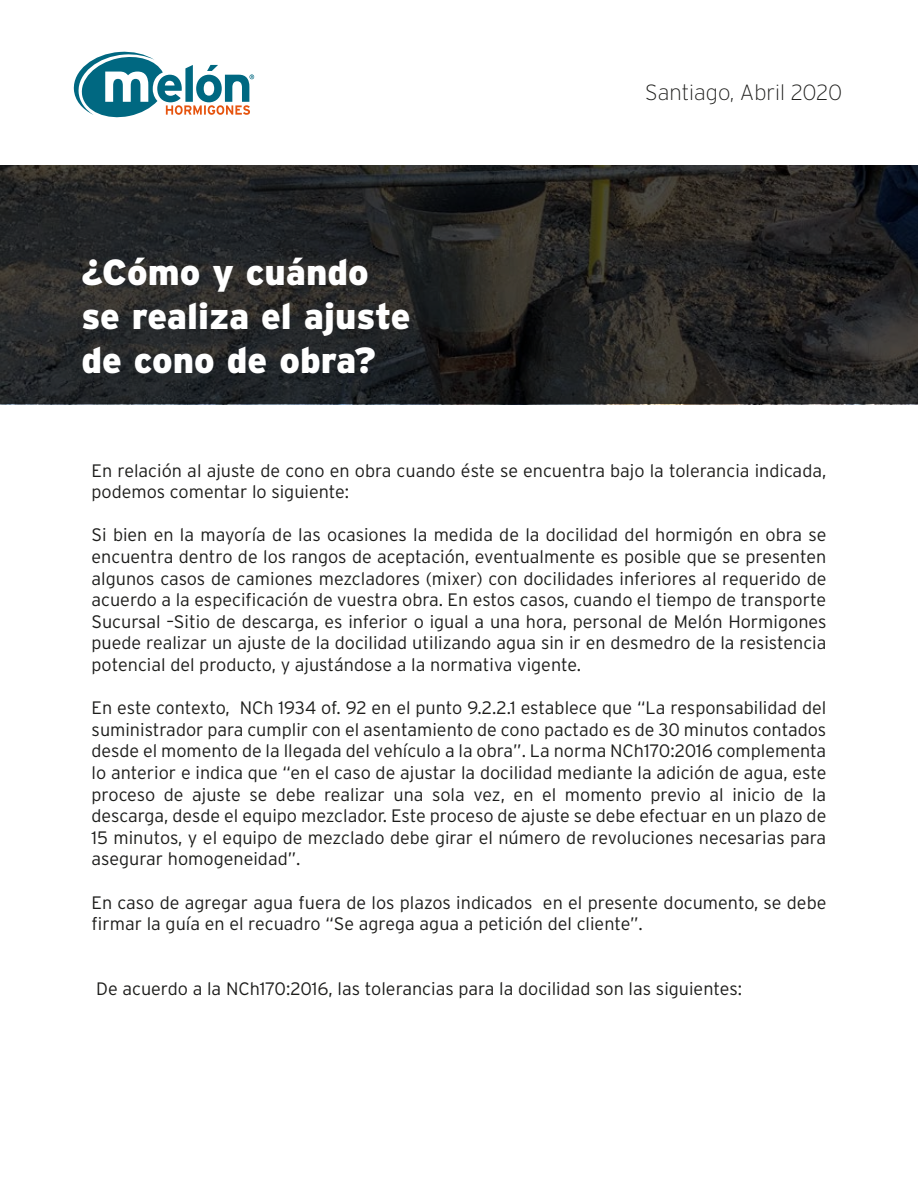
<style>
.page{position:relative;width:918px;height:1188px;background:#fff}
.page>*{position:absolute;margin:0;border:0;box-sizing:border-box;transform-origin:0 0}
.t1{font:900 36.3px/44.2px "Interstate";color:#fff}
.t2{font:200 21.9px "Interstate";color:#1d1d1b}
.t3{font:300 18px/21.6px "Interstate";color:#1d1d1b}
</style>
<div class="page">
<svg style="left:0;top:165px;width:918px;height:239px;background:#252524"></svg>
<svg style="left:73px;top:51px;width:181px;height:67px"></svg>
<h1 class="t1" style="left:81px;top:249px;width:331px">¿Cómo y cuándo se realiza el ajuste de cono de obra?</h1>
<p class="t2" style="left:645px;top:81px;width:198px">Santiago, Abril 2020</p>
<p class="t3" style="left:92px;top:459px;width:736px">En relación al ajuste de cono en obra cuando éste se encuentra bajo la tolerancia indicada, podemos comentar lo siguiente:</p>
<p class="t3" style="left:92px;top:524px;width:736px;text-align:justify">Si bien en la mayoría de las ocasiones la medida de la docilidad del hormigón en obra se encuentra dentro de los rangos de aceptación, eventualmente es posible que se presenten algunos casos de camiones mezcladores (mixer) con docilidades inferiores al requerido de acuerdo a la especificación de vuestra obra. En estos casos, cuando el tiempo de transporte Sucursal –Sitio de descarga, es inferior o igual a una hora, personal de Melón Hormigones puede realizar un ajuste de la docilidad utilizando agua sin ir en desmedro de la resistencia potencial del producto, y ajustándose a la normativa vigente.</p>
<p class="t3" style="left:92px;top:697px;width:736px;text-align:justify">En este contexto, NCh 1934 of. 92 en el punto 9.2.2.1 establece que “La responsabilidad del suministrador para cumplir con el asentamiento de cono pactado es de 30 minutos contados desde el momento de la llegada del vehículo a la obra”. La norma NCh170:2016 complementa lo anterior e indica que “en el caso de ajustar la docilidad mediante la adición de agua, este proceso de ajuste se debe realizar una sola vez, en el momento previo al inicio de la descarga, desde el equipo mezclador. Este proceso de ajuste se debe efectuar en un plazo de 15 minutos, y el equipo de mezclado debe girar el número de revoluciones necesarias para asegurar homogeneidad”.</p>
<p class="t3" style="left:92px;top:891px;width:736px">En caso de agregar agua fuera de los plazos indicados en el presente documento, se debe firmar la guía en el recuadro “Se agrega agua a petición del cliente”.</p>
<p class="t3" style="left:96px;top:978px;width:647px">De acuerdo a la NCh170:2016, las tolerancias para la docilidad son las siguientes:</p>
</div>
